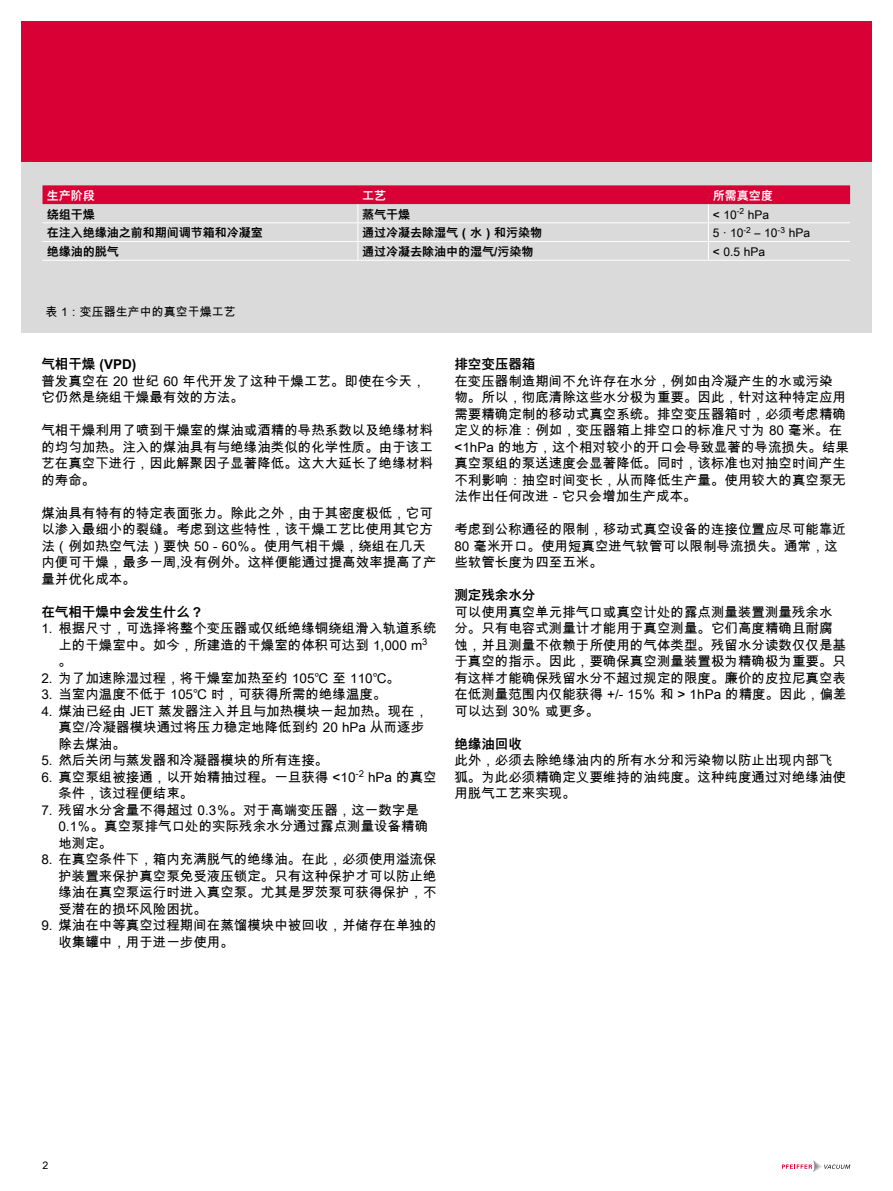
<style>
.page{position:relative;width:893px;height:1191px;background:#fff}
.page>*{position:absolute;margin:0;border:0;box-sizing:border-box;transform-origin:0 0}
.t1{font:13.5px/16.5px "Arial Unicode MS";color:#000}
.t2{font:700 13.5px "Arial Unicode MS";color:#000}
.t3{font:700 12px "Arial Unicode MS";color:#000}
.t4{font:12px "Arial Unicode MS";color:#000}
.t5{font:700 12px "Arial Unicode MS";color:#fff}
.t6{font:10.5px "Arial Unicode MS";color:#000}
</style>
<div class="page">
<svg style="left:782px;top:1160px;width:68px;height:12px"></svg>
<div style="left:21px;top:21px;width:851px;height:141px;background:#d80035"></div>
<div style="left:21px;top:162px;width:851px;height:170px;background:#dadada"></div>
<svg style="left:43px;top:185px;width:807px;height:75px"></svg>
<hr style="left:43px;top:260px;width:315px;height:1px;background:#fff">
<hr style="left:358px;top:260px;width:350px;height:1px;background:#fff">
<hr style="left:708px;top:260px;width:142px;height:1px;background:#fff">
<p class="t5" style="left:47px;top:187px;width:49px">生产阶段</p>
<p class="t5" style="left:362px;top:187px;width:25px">工艺</p>
<p class="t5" style="left:713px;top:187px;width:61px">所需真空度</p>
<p class="t3" style="left:47px;top:205px;width:49px">绕组干燥</p>
<p class="t3" style="left:362px;top:205px;width:49px">蒸气干燥</p>
<p class="t4" style="left:713px;top:206px;width:58px">&lt; 10<sup>-2</sup> hPa</p>
<p class="t3" style="left:47px;top:224px;width:217px">在注入绝缘油之前和期间调节箱和冷凝室</p>
<p class="t3" style="left:362px;top:224px;width:182px">通过冷凝去除湿气（水）和污染物</p>
<p class="t4" style="left:713px;top:224px;width:99px">5 · 10<sup>-2</sup> – 10<sup>-3</sup> hPa</p>
<p class="t3" style="left:47px;top:243px;width:73px">绝缘油的脱气</p>
<p class="t3" style="left:362px;top:243px;width:173px">通过冷凝去除油中的湿气/污染物</p>
<p class="t4" style="left:713px;top:243px;width:54px">&lt; 0.5 hPa</p>
<p class="t4" style="left:45px;top:303px;width:192px">表 1：变压器生产中的真空干燥工艺</p>
<p class="t2" style="left:41px;top:354px;width:96px">气相干燥 (VPD)</p>
<p class="t1" style="left:41px;top:372px;width:386px">普发真空在 20 世纪 60 年代开发了这种干燥工艺。即使在今天，它仍然是绕组干燥最有效的方法。</p>
<p class="t1" style="left:41px;top:422px;width:393px;text-align:justify">气相干燥利用了喷到干燥室的煤油或酒精的导热系数以及绝缘材料的均匀加热。注入的煤油具有与绝缘油类似的化学性质。由于该工艺在真空下进行，因此解聚因子显著降低。这大大延长了绝缘材料的寿命。</p>
<p class="t1" style="left:41px;top:504px;width:397px">煤油具有特有的特定表面张力。除此之外，由于其密度极低，它可以渗入最细小的裂缝。考虑到这些特性，该干燥工艺比使用其它方法（例如热空气法）要快 50 - 60％。使用气相干燥，绕组在几天内便可干燥，最多一周,没有例外。这样便能通过提高效率提高了产量并优化成本。</p>
<p class="t2" style="left:41px;top:602px;width:163px">在气相干燥中会发生什么？</p>
<p class="t1" style="left:58px;top:620px;width:380px;text-indent:-17px">1. 根据尺寸，可选择将整个变压器或仅纸绝缘铜绕组滑入轨道系统上的干燥室中。如今，所建造的干燥室的体积可达到 1,000 m<sup>3</sup>。</p>
<p class="t1" style="left:41px;top:669px;width:360px">2. 为了加速除湿过程，将干燥室加热至约 105℃ 至 110℃。</p>
<p class="t1" style="left:41px;top:686px;width:347px">3. 当室内温度不低于 105℃ 时，可获得所需的绝缘温度。</p>
<p class="t1" style="left:58px;top:702px;width:371px;text-indent:-17px">4. 煤油已经由 JET 蒸发器注入并且与加热模块一起加热。现在，真空/冷凝器模块通过将压力稳定地降低到约 20 hPa 从而逐步除去煤油。</p>
<p class="t1" style="left:41px;top:752px;width:289px">5. 然后关闭与蒸发器和冷凝器模块的所有连接。</p>
<p class="t1" style="left:58px;top:768px;width:380px;text-indent:-17px">6. 真空泵组被接通，以开始精抽过程。一旦获得 &lt;10<sup>-2</sup> hPa 的真空条件，该过程便结束。</p>
<p class="t1" style="left:58px;top:801px;width:371px;text-indent:-17px">7. 残留水分含量不得超过 0.3％。对于高端变压器，这一数字是<br>0.1％。真空泵排气口处的实际残余水分通过露点测量设备精确地测定。</p>
<p class="t1" style="left:58px;top:851px;width:379px;text-align:justify;text-indent:-17px">8. 在真空条件下，箱内充满脱气的绝缘油。在此，必须使用溢流保护装置来保护真空泵免受液压锁定。只有这种保护才可以防止绝缘油在真空泵运行时进入真空泵。尤其是罗茨泵可获得保护，不受潜在的损坏风险困扰。</p>
<p class="t1" style="left:58px;top:917px;width:379px;text-indent:-17px">9. 煤油在中等真空过程期间在蒸馏模块中被回收，并储存在单独的收集罐中，用于进一步使用。</p>
<p class="t2" style="left:454px;top:354px;width:82px">排空变压器箱</p>
<p class="t1" style="left:454px;top:372px;width:396px">在变压器制造期间不允许存在水分，例如由冷凝产生的水或污染物。所以，彻底清除这些水分极为重要。因此，针对这种特定应用需要精确定制的移动式真空系统。排空变压器箱时，必须考虑精确定义的标准：例如，变压器箱上排空口的标准尺寸为 80 毫米。在&lt;1hPa 的地方，这个相对较小的开口会导致显著的导流损失。结果真空泵组的泵送速度会显著降低。同时，该标准也对抽空时间产生不利影响：抽空时间变长，从而降低生产量。使用较大的真空泵无法作出任何改进 - 它只会增加生产成本。</p>
<p class="t1" style="left:454px;top:521px;width:393px">考虑到公称通径的限制，移动式真空设备的连接位置应尽可能靠近<br>80 毫米开口。使用短真空进气软管可以限制导流损失。通常，这些软管长度为四至五米。</p>
<p class="t2" style="left:454px;top:585px;width:82px">测定残余水分</p>
<p class="t1" style="left:454px;top:603px;width:394px">可以使用真空单元排气口或真空计处的露点测量装置测量残余水分。只有电容式测量计才能用于真空测量。它们高度精确且耐腐蚀，并且测量不依赖于所使用的气体类型。残留水分读数仅仅是基于真空的指示。因此，要确保真空测量装置极为精确极为重要。只有这样才能确保残留水分不超过规定的限度。廉价的皮拉尼真空表在低测量范围内仅能获得 +/- 15％ 和 &gt; 1hPa 的精度。因此，偏差可以达到 30％ 或更多。</p>
<p class="t2" style="left:454px;top:734px;width:69px">绝缘油回收</p>
<p class="t1" style="left:454px;top:752px;width:393px">此外，必须去除绝缘油内的所有水分和污染物以防止出现内部飞狐。为此必须精确定义要维持的油纯度。这种纯度通过对绝缘油使用脱气工艺来实现。</p>
<p class="t6" style="left:43px;top:1157px;width:7px">2</p>
</div>
